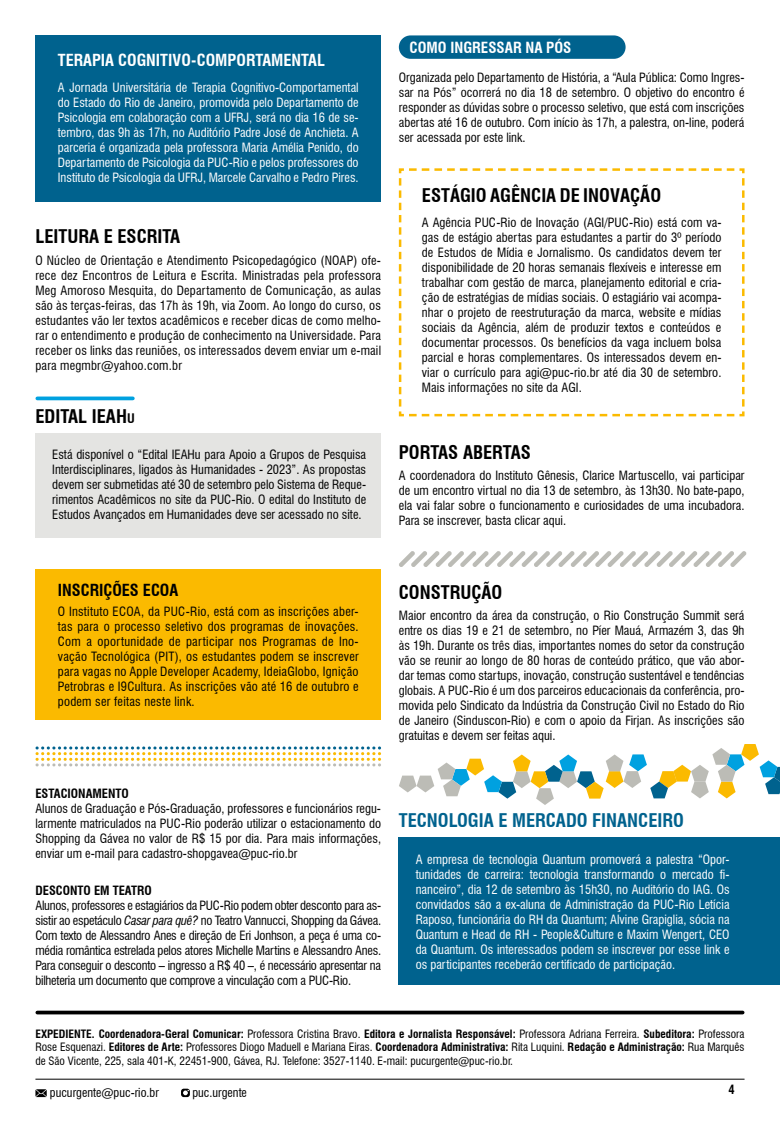
<style>
.page{position:relative;width:780px;height:1134px;background:#fff}
.page>*{position:absolute;margin:0;border:0;box-sizing:border-box;transform-origin:0 0}
.t1{font:700 condensed 18.38px "Swiss 721 BT";color:#000}
.t2{font:700 condensed 18.38px "Swiss 721 BT";color:#00628e}
.t3{font:700 condensed 16.25px "Swiss 721 BT";color:#fff}
.t4{font:700 condensed 16.25px "Swiss 721 BT";color:#000}
.t5{font:700 condensed 15px "Swiss 721 BT";color:#fff}
.t6{font:condensed 12.5px/15px "Swiss 721 BT";color:#000;text-align:justify}
.t7{font:condensed 12.5px/15px "Swiss 721 BT";color:#fff;text-align:justify}
.t8{font:700 condensed 12.5px "Swiss 721 BT";color:#000}
.t9{font:condensed 12.12px "Swiss 721 BT";color:#000}
.t10{font:condensed 11.25px/13.5px "Swiss 721 BT";color:#000;text-align:justify}
.s1{font-size:12.88px}
.s2{font-style:italic}
.s3{font-weight:700}
</style>
<div class="page">
<hr style="left:35px;top:1079px;width:709px;height:1px;background:#000">
<svg style="left:181px;top:1089px;width:9px;height:8px"></svg>
<svg style="left:35px;top:1089px;width:12px;height:8px"></svg>
<hr style="left:37px;top:1011px;width:705px;height:3px;background:#000">
<div style="left:35px;top:35px;width:346px;height:167px;background:#00628e"></div>
<div style="left:399px;top:35px;width:226px;height:24px;background:#00628e;border-radius:12px"></div>
<div style="left:35px;top:434px;width:346px;height:104px;background:#e4e4e2"></div>
<svg style="left:37px;top:396px;width:96px;height:4px"></svg>
<div style="left:35px;top:569px;width:346px;height:150px;background:#fbba00"></div>
<svg style="left:398px;top:168px;width:347px;height:249px"></svg>
<svg style="left:399px;top:551px;width:347px;height:16px"></svg>
<div style="left:399px;top:837px;width:381px;height:148px;background:#00628e"></div>
<svg style="left:37px;top:746px;width:342px;height:20px"></svg>
<svg style="left:399px;top:744px;width:381px;height:61px"></svg>
<h2 class="t3" style="left:58px;top:50px;width:269px">TERAPIA COGNITIVO-COMPORTAMENTAL</h2>
<p class="t7" style="left:58px;top:80px;width:302px">A Jornada Universitária de Terapia Cognitivo-Comportamental do Estado do Rio de Janeiro, promovida pelo Departamento de Psicologia em colaboração com a UFRJ, será no dia 16 de se&shy;tembro, das 9h às 17h, no Auditório Padre José de Anchieta. A parceria é organizada pela professora Maria Amélia Penido, do Departamento de Psicologia da PUC-Rio e pelos professores do Instituto de Psicologia da UFRJ, Marcele Carvalho e Pedro Pires.</p>
<h1 class="t1" style="left:35px;top:226px;width:146px">LEITURA E ESCRITA</h1>
<p class="t6" style="left:35px;top:253px;width:347px">O Núcleo de Orientação e Atendimento Psicopedagógico (NOAP) ofe&shy;rece dez Encontros de Leitura e Escrita. Ministradas pela professora Meg Amoroso Mesquita, do Departamento de Comunicação, as aulas são às terças-feiras, das 17h às 19h, via Zoom. Ao longo do curso, os estudantes vão ler textos acadêmicos e receber dicas de como melho&shy;rar o entendimento e produção de conhecimento na Universidade. Para receber os links das reuniões, os interessados devem enviar um e-mail para megmbr@yahoo.com.br</p>
<h1 class="t1" style="left:35px;top:406px;width:101px">EDITAL IEAH<span class="s1">u</span></h1>
<p class="t6" style="left:52px;top:447px;width:315px">Está disponível o “Edital IEAHu para Apoio a Grupos de Pesquisa Interdisciplinares, ligados às Humanidades - 2023”. As propostas devem ser submetidas até 30 de setembro pelo Sistema de Reque&shy;rimentos Acadêmicos no site da PUC-Rio. O edital do Instituto de Estudos Avançados em Humanidades deve ser acessado no site.</p>
<p class="t5" style="left:409px;top:39px;width:163px">COMO INGRESSAR NA PÓS</p>
<p class="t6" style="left:399px;top:70px;width:347px">Organizada pelo Departamento de História, a “Aula Pública: Como Ingres&shy;sar na Pós” ocorrerá no dia 18 de setembro. O objetivo do encontro é responder as dúvidas sobre o processo seletivo, que está com inscrições abertas até 16 de outubro. Com início às 17h, a palestra, on-line, poderá ser acessada por este link.</p>
<h1 class="t1" style="left:422px;top:184px;width:241px">ESTÁGIO AGÊNCIA DE INOVAÇÃO</h1>
<p class="t6" style="left:422px;top:215px;width:301px">A Agência PUC-Rio de Inovação (AGI/PUC-Rio) está com va&shy;gas de estágio abertas para estudantes a partir do 3º período de Estudos de Mídia e Jornalismo. Os candidatos devem ter disponibilidade de 20 horas semanais flexíveis e interesse em trabalhar com gestão de marca, planejamento editorial e cria&shy;ção de estratégias de mídias sociais. O estagiário vai acompa&shy;nhar o projeto de reestruturação da marca, website e mídias sociais da Agência, além de produzir textos e conteúdos e documentar processos. Os benefícios da vaga incluem bolsa parcial e horas complementares. Os interessados devem en&shy;viar o currículo para agi@puc-rio.br até dia 30 de setembro.<br>Mais informações no site da AGI.</p>
<h1 class="t1" style="left:399px;top:442px;width:134px">PORTAS ABERTAS</h1>
<p class="t6" style="left:399px;top:468px;width:347px">A coordenadora do Instituto Gênesis, Clarice Martuscello, vai participar de um encontro virtual no dia 13 de setembro, às 13h30. No bate-papo, ela vai falar sobre o funcionamento e curiosidades de uma incubadora.<br>Para se inscrever, basta clicar aqui.</p>
<h2 class="t4" style="left:58px;top:580px;width:122px">INSCRIÇÕES ECOA</h2>
<p class="t6" style="left:58px;top:604px;width:302px">O Instituto ECOA, da PUC-Rio, está com as inscrições aber&shy;tas para o processo seletivo dos programas de inovações.<br>Com a oportunidade de participar nos Programas de Ino&shy;vação Tecnológica (PIT), os estudantes podem se inscrever para vagas no Apple Developer Academy, IdeiaGlobo, Ignição Petrobras e I9Cultura. As inscrições vão até 16 de outubro e podem ser feitas neste link.</p>
<h1 class="t1" style="left:399px;top:581px;width:105px">CONSTRUÇÃO</h1>
<p class="t6" style="left:399px;top:608px;width:347px">Maior encontro da área da construção, o Rio Construção Summit será entre os dias 19 e 21 de setembro, no Píer Mauá, Armazém 3, das 9h às 19h. Durante os três dias, importantes nomes do setor da construção vão se reunir ao longo de 80 horas de conteúdo prático, que vão abor&shy;dar temas como startups, inovação, construção sustentável e tendências globais. A PUC-Rio é um dos parceiros educacionais da conferência, pro&shy;movida pelo Sindicato da Indústria da Construção Civil no Estado do Rio de Janeiro (Sinduscon-Rio) e com o apoio da Firjan. As inscrições são gratuitas e devem ser feitas aqui.</p>
<p class="t8" style="left:35px;top:786px;width:95px">ESTACIONAMENTO</p>
<p class="t6" style="left:35px;top:801px;width:347px">Alunos de Graduação e Pós-Graduação, professores e funcionários regu&shy;larmente matriculados na PUC-Rio poderão utilizar o estacionamento do Shopping da Gávea no valor de R$ 15 por dia. Para mais informações, enviar um e-mail para cadastro-shopgavea@puc-rio.br</p>
<p class="t8" style="left:35px;top:883px;width:118px">DESCONTO EM TEATRO</p>
<p class="t6" style="left:35px;top:898px;width:347px">Alunos, professores e estagiários da PUC-Rio podem obter desconto para as&shy;sistir ao espetáculo <span class="s2">Casar para quê?</span> no Teatro Vannucci, Shopping da Gávea.<br>Com texto de Alessandro Anes e direção de Eri Jonhson, a peça é uma co&shy;média romântica estrelada pelos atores Michelle Martins e Alessandro Anes.<br>Para conseguir o desconto – ingresso a R$ 40 –, é necessário apresentar na bilheteria um documento que comprove a vinculação com a PUC-Rio.</p>
<h1 class="t2" style="left:399px;top:809px;width:286px">TECNOLOGIA E MERCADO FINANCEIRO</h1>
<p class="t7" style="left:415px;top:852px;width:315px">A empresa de tecnologia Quantum promoverá a palestra “Opor&shy;tunidades de carreira: tecnologia transformando o mercado fi&shy;nanceiro”, dia 12 de setembro às 15h30, no Auditório do IAG. Os convidados são a ex-aluna de Administração da PUC-Rio Letícia Raposo, funcionária do RH da Quantum; Alvine Grapiglia, sócia na Quantum e Head de RH - People&amp;Culture e Maxim Wengert, CEO da Quantum. Os interessados podem se inscrever por esse link e os participantes receberão certificado de participação.</p>
<p class="t10" style="left:35px;top:1027px;width:710px"><span class="s3">EXPEDIENTE. Coordenadora-Geral Comunicar:</span> Professora Cristina Bravo. <span class="s3">Editora e Jornalista Responsável:</span> Professora Adriana Ferreira. <span class="s3">Subeditora:</span> Professora Rose Esquenazi. <span class="s3">Editores de Arte:</span> Professores Diogo Maduell e Mariana Eiras. <span class="s3">Coordenadora Administrativa:</span> Rita Luquini. <span class="s3">Redação e Administração:</span> Rua Marquês de São Vicente, 225, sala 401-K, 22451-900, Gávea, RJ. Telefone: 3527-1140. E-mail: pucurgente@puc-rio.br.</p>
<p class="t9" style="left:50px;top:1085px;width:111px">pucurgente@puc-rio.br</p>
<p class="t9" style="left:192px;top:1085px;width:56px">puc.urgente</p>
<p class="t8" style="left:728px;top:1082px;width:8px">4</p>
</div>
